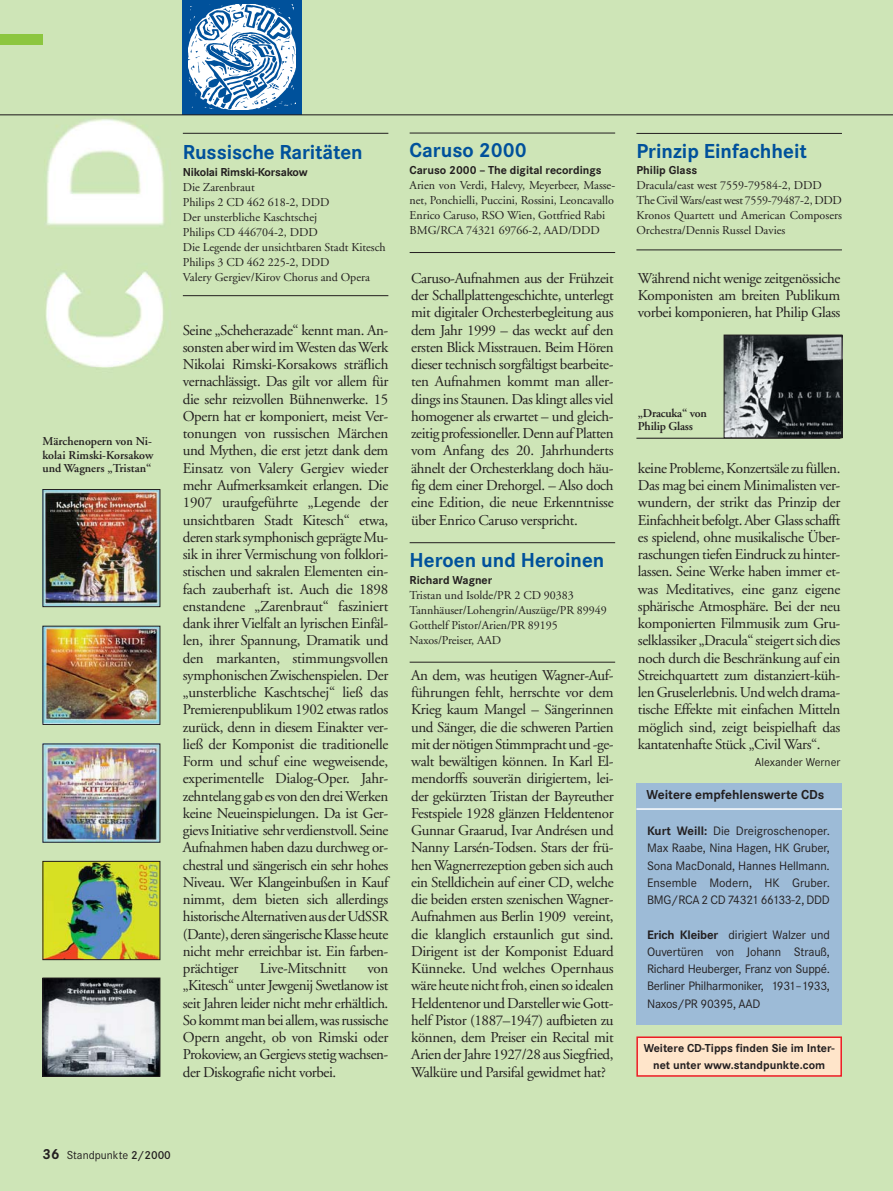
<style>
.page{position:relative;width:893px;height:1191px;background:#fff}
.page>*{position:absolute;margin:0;border:0;box-sizing:border-box;transform-origin:0 0}
.t1{font:700 21px "Corporate S";color:#00519b}
.t2{font:15px/17.2px "Adobe Garamond";letter-spacing:-.025em;color:#231f20;text-align:justify}
.t3{font:700 13.5px "Corporate S";color:#231f20}
.t4{font:12.75px/17.2px "Corporate S";letter-spacing:-.02em;color:#231f20;text-align:justify}
.t5{font:12px/15px "Adobe Garamond";letter-spacing:-.005em;color:#231f20}
.t6{font:700 12px/17.2px "Corporate S";color:#231f20;text-align:center}
.t7{font:600 12px/13.5px "Adobe Garamond";color:#231f20;text-align:justify}
.t8{font:12px "Corporate S";color:#231f20}
.s1{font-weight:700}
.s2{font-weight:700;font-size:15px}
.s3{font-weight:600}
</style>
<div class="page">
<div style="left:0;top:0;width:893px;height:1190px;background:#cee5b7"></div>
<div style="left:0;top:34px;width:43px;height:11px;background:#8cc63f"></div>
<img style="left:45px;top:745px;width:113px;height:95px">
<img style="left:45px;top:863px;width:113px;height:95px">
<div style="left:43px;top:861px;width:117px;height:99px;border:1px solid #231f20"></div>
<img style="left:45px;top:628px;width:113px;height:95px">
<img style="left:45px;top:491px;width:113px;height:114px">
<div style="left:43px;top:489px;width:117px;height:118px;border:1px solid #231f20"></div>
<img style="left:45px;top:979px;width:113px;height:95px">
<div style="left:43px;top:977px;width:117px;height:99px;border:1px solid #231f20"></div>
<hr style="left:183px;top:133px;width:205px;height:1px;background:#231f20">
<hr style="left:183px;top:295px;width:205px;height:1px;background:#231f20">
<div style="left:183px;top:0;width:119px;height:114px;background:#00519b"></div>
<img style="left:188px;top:4px;width:108px;height:106px">
<div style="left:636px;top:783px;width:206px;height:242px;background:#9dbbd7"></div>
<hr style="left:636px;top:808px;width:206px;height:1px;background:#fff">
<hr style="left:0;top:114px;width:893px;height:1px;background:#231f20">
<hr style="left:636px;top:133px;width:206px;height:1px;background:#231f20">
<hr style="left:636px;top:249px;width:206px;height:1px;background:#231f20">
<hr style="left:636px;top:438px;width:204px;height:1px;background:#231f20">
<img style="left:726px;top:337px;width:114px;height:99px">
<div style="left:724px;top:335px;width:118px;height:103px;border:1px solid #231f20"></div>
<hr style="left:410px;top:133px;width:205px;height:1px;background:#231f20">
<hr style="left:410px;top:252px;width:205px;height:1px;background:#231f20">
<hr style="left:410px;top:542px;width:205px;height:1px;background:#231f20">
<hr style="left:410px;top:662px;width:205px;height:1px;background:#231f20">
<div style="left:637px;top:1037px;width:204px;height:39px;background:#ffe5ca"></div>
<div style="left:636px;top:1036px;width:206px;height:40px;border:2px solid #ed1c24"></div>
<p class="t7" style="left:43px;top:436px;width:112px">Märchenopern von Ni&shy;kolai Rimski-Korsakow und Wagners „Tristan“</p>
<h1 class="t1" style="left:183px;top:144px;width:181px">Russische Raritäten</h1>
<p class="t6" style="left:183px;top:164px;width:126px">Nikolai Rimski-Korsakow</p>
<p class="t5" style="left:183px;top:181px;width:204px">Die Zarenbraut<br>Philips 2 CD 462 618-2, DDD<br>Der unsterbliche Kaschtschej<br>Philips CD 446704-2, DDD<br>Die Legende der unsichtbaren Stadt Kitesch<br>Philips 3 CD 462 225-2, DDD<br>Valery Gergiev/Kirov Chorus and Opera</p>
<p class="t2" style="left:183px;top:323px;width:207px">Seine „Scheherazade“ kennt man. An&shy;sonsten aber wird im Westen das Werk Nikolai Rimski-Korsakows sträflich vernachlässigt. Das gilt vor allem für die sehr reizvollen Bühnenwerke. 15<br>Opern hat er komponiert, meist Ver&shy;tonungen von russischen Märchen und Mythen, die erst jetzt dank dem Einsatz von Valery Gergiev wieder mehr Aufmerksamkeit erlangen. Die 1907 uraufgeführte „Legende der unsichtbaren Stadt Kitesch“ etwa, deren stark symphonisch geprägte Mu&shy;sik in ihrer Vermischung von folklori&shy;stischen und sakralen Elementen ein&shy;fach zauberhaft ist. Auch die 1898 enstandene „Zarenbraut“ fasziniert dank ihrer Vielfalt an lyrischen Einfäl&shy;len, ihrer Spannung, Dramatik und den markanten, stimmungsvollen symphonischen Zwischenspielen. Der „unsterbliche Kaschtschej“ ließ das Premierenpublikum 1902 etwas ratlos zurück, denn in diesem Einakter ver&shy;ließ der Komponist die traditionelle Form und schuf eine wegweisende, experimentelle Dialog-Oper. Jahr&shy;zehntelang gab es von den drei Werken keine Neueinspielungen. Da ist Ger&shy;gievs Initiative sehr verdienstvoll. Seine Aufnahmen haben dazu durchweg or&shy;chestral und sängerisch ein sehr hohes Niveau. Wer Klangeinbußen in Kauf nimmt, dem bieten sich allerdings historische Alternativen aus der UdSSR (Dante), deren sängerische Klasse heute nicht mehr erreichbar ist. Ein farben&shy;prächtiger</p>
<p class="t2" style="left:260px;top:961px;width:88px">Live-Mitschnitt</p>
<p class="t2" style="left:183px;top:961px;width:207px;text-indent:185px">von „Kitesch“ unter Jewgenij Swetlanow ist seit Jahren leider nicht mehr erhältlich.<br>So kommt man bei allem, was russische Opern angeht, ob von Rimski oder Prokoview, an Gergievs stetig wachsen&shy;der Diskografie nicht vorbei.</p>
<h1 class="t1" style="left:410px;top:142px;width:119px">Caruso 2000</h1>
<p class="t6" style="left:410px;top:162px;width:193px">Caruso 2000 – The digital recordings</p>
<p class="t5" style="left:410px;top:179px;width:207px">Arien von Verdi, Halevy, Meyerbeer, Masse&shy;net, Ponchielli, Puccini, Rossini, Leoncavallo Enrico Caruso, RSO Wien, Gottfried Rabi BMG/RCA 74321 69766-2, AAD/DDD</p>
<p class="t2" style="left:411px;top:271px;width:204px">Caruso-Aufnahmen aus der Frühzeit der Schallplattengeschichte, unterlegt mit digitaler Orchesterbegleitung aus dem Jahr 1999 – das weckt auf den ersten Blick Misstrauen. Beim Hören dieser technisch sorgfältigst bearbeite&shy;ten Aufnahmen kommt man aller&shy;dings ins Staunen. Das klingt alles viel homogener als erwartet – und gleich&shy;zeitig professioneller. Denn auf Platten vom Anfang des 20. Jahrhunderts ähnelt der Orchesterklang doch häu&shy;fig dem einer Drehorgel. – Also doch eine Edition, die neue Erkenntnisse über Enrico Caruso verspricht.</p>
<h1 class="t1" style="left:410px;top:552px;width:196px">Heroen und Heroinen</h1>
<p class="t6" style="left:410px;top:572px;width:84px">Richard Wagner</p>
<p class="t5" style="left:410px;top:588px;width:199px">Tristan und Isolde/PR 2 CD 90383<br>Tannhäuser/Lohengrin/Auszüge/PR 89949<br>Gotthelf Pistor/Arien/PR 89195<br>Naxos/Preiser, AAD</p>
<p class="t2" style="left:411px;top:668px;width:204px">An dem, was heutigen Wagner-Auf&shy;führungen fehlt, herrschte vor dem Krieg kaum Mangel – Sängerinnen und Sänger, die die schweren Partien mit der nötigen Stimmpracht und -ge&shy;walt bewältigen können. In Karl El&shy;mendorffs souverän dirigiertem, lei&shy;der gekürzten Tristan der Bayreuther Festspiele 1928 glänzen Heldentenor Gunnar Graarud, Ivar Andrésen und Nanny Larsén-Todsen. Stars der frü&shy;hen Wagnerrezeption geben sich auch ein Stelldichein auf einer CD, welche die beiden ersten szenischen Wagner-Aufnahmen aus Berlin 1909 vereint, die klanglich erstaunlich gut sind.<br>Dirigent ist der Komponist Eduard Künneke. Und welches Opernhaus wäre heute nicht froh, einen so idealen Heldentenor und Darsteller wie Gott&shy;helf Pistor (1887–1947) aufbieten zu können, dem Preiser ein Recital mit Arien der Jahre 1927/28 aus Siegfried, Walküre und Parsifal gewidmet hat?</p>
<h1 class="t1" style="left:636px;top:143px;width:172px">Prinzip Einfachheit</h1>
<p class="t6" style="left:636px;top:163px;width:62px">Philip Glass</p>
<p class="t5" style="left:636px;top:179px;width:207px">Dracula/east west 7559-79584-2, DDD The Civil Wars/east west 7559-79487-2, DDD Kronos Quartett und American Composers Orchestra/Dennis Russel Davies</p>
<p class="t2" style="left:638px;top:271px;width:204px">Während nicht wenige zeitgenössiche Komponisten am breiten Publikum vorbei komponieren, hat Philip Glass</p>
<p class="t7" style="left:638px;top:407px;width:71px">„Dracuka“ von<br>Philip Glass</p>
<p class="t2" style="left:638px;top:461px;width:204px">keine Probleme, Konzertsäle zu füllen.<br>Das mag bei einem Minimalisten ver&shy;wundern, der strikt das Prinzip der Einfachheit befolgt. Aber Glass schafft es spielend, ohne musikalische Über&shy;raschungen tiefen Eindruck zu hinter&shy;lassen. Seine Werke haben immer et&shy;was Meditatives, eine ganz eigene sphärische Atmosphäre. Bei der neu komponierten Filmmusik zum Gru&shy;selklassiker „Dracula“ steigert sich dies noch durch die Beschränkung auf ein Streichquartett zum distanziert-küh&shy;len Gruselerlebnis. Und welch drama&shy;tische Effekte mit einfachen Mitteln möglich sind, zeigt beispielhaft das kantatenhafte Stück „Civil Wars“.</p>
<p class="t8" style="left:755px;top:757px;width:87px">Alexander Werner</p>
<p class="t3" style="left:646px;top:789px;width:179px">Weitere empfehlenswerte CDs</p>
<p class="t4" style="left:647px;top:823px;width:184px"><span class="s1">Kurt Weill:</span> Die Dreigroschenoper.<br>Max Raabe, Nina Hagen, HK Gruber, Sona MacDonald, Hannes Hellmann.<br>Ensemble Modern, HK Gruber.<br>BMG/RCA 2 CD 74321 66133-2, DDD</p>
<p class="t4" style="left:647px;top:927px;width:184px"><span class="s1">Erich Kleiber</span> dirigiert Walzer und Ouvertüren von Johann Strauß, Richard Heuberger, Franz von Suppé.<br>Berliner Philharmoniker, 1931–1933, Naxos/PR 90395, AAD</p>
<p class="t6" style="left:644px;top:1040px;width:193px">Weitere CD-Tipps finden Sie im Inter&shy;net unter www.standpunkte.com</p>
<p class="t8" style="left:43px;top:1150px;width:130px"><span class="s2">36</span> Standpunkte <span class="s3">2/2000</span></p>
</div>
